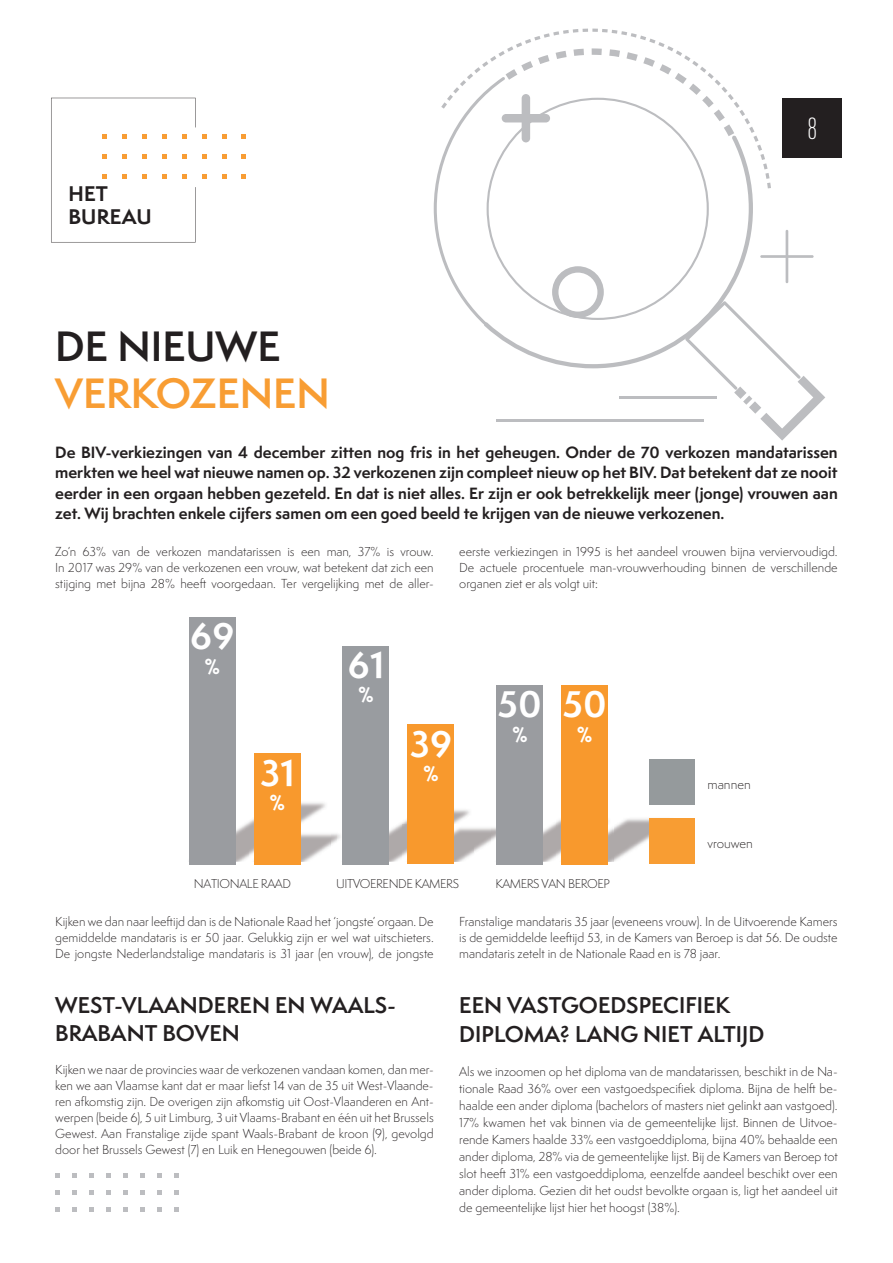
<style>
.page{position:relative;width:893px;height:1263px;background:#fff}
.page>*{position:absolute;margin:0;border:0;box-sizing:border-box;transform-origin:0 0}
.t1{font:600 39px "Semplicita Pro";color:#f89d33}
.t2{font:600 39px "Semplicita Pro";color:#231f20}
.t3{font:700 34.5px "Semplicita Pro";letter-spacing:.01em;color:#fff}
.t4{font:300 condensed 30px "DINOT";color:#fff}
.t5{font:600 21px/29.4px "Semplicita Pro";color:#231f20}
.t6{font:700 20.1px "Semplicita Pro";color:#fff}
.t7{font:700 19.5px/23.4px "Semplicita Pro";letter-spacing:.01em;color:#231f20}
.t8{font:700 15px/20.2px "Semplicita Pro";color:#231f20;text-align:justify}
.t9{font:300 12.45px "Semplicita Pro";color:#231f20}
.t10{font:300 12px/16px "Semplicita Pro";color:#231f20;text-align:justify}
.t11{font:300 11.7px "Semplicita Pro";letter-spacing:-.035em;color:#231f20}
</style>
<div class="page">
<svg style="left:434px;top:29px;width:391px;height:412px"></svg>
<svg style="left:487px;top:98px;width:222px;height:222px"></svg>
<div style="left:782px;top:98px;width:60px;height:59px;background:#231f20"></div>
<svg style="left:202px;top:154px;width:5px;height:5px"></svg>
<svg style="left:241px;top:154px;width:5px;height:5px"></svg>
<svg style="left:222px;top:154px;width:4px;height:5px"></svg>
<svg style="left:202px;top:134px;width:5px;height:5px"></svg>
<svg style="left:241px;top:134px;width:5px;height:5px"></svg>
<svg style="left:222px;top:134px;width:4px;height:5px"></svg>
<svg style="left:202px;top:174px;width:5px;height:5px"></svg>
<svg style="left:241px;top:174px;width:5px;height:5px"></svg>
<svg style="left:51px;top:98px;width:145px;height:144px"></svg>
<svg style="left:222px;top:174px;width:4px;height:5px"></svg>
<img style="left:235px;top:800px;width:91px;height:62px">
<img style="left:249px;top:831px;width:89px;height:31px">
<img style="left:342px;top:806px;width:128px;height:56px">
<img style="left:338px;top:831px;width:5px;height:31px">
<img style="left:403px;top:824px;width:88px;height:38px">
<img style="left:496px;top:815px;width:60px;height:47px">
<img style="left:491px;top:824px;width:6px;height:38px">
<img style="left:613px;top:818px;width:36px;height:44px">
<img style="left:556px;top:815px;width:57px;height:47px">
<div style="left:189px;top:617px;width:46px;height:247px;background:#9a9ca0"></div>
<div style="left:254px;top:753px;width:46px;height:111px;background:#f8992d"></div>
<div style="left:343px;top:646px;width:46px;height:218px;background:#999ca0"></div>
<div style="left:408px;top:724px;width:46px;height:140px;background:#f8992d"></div>
<div style="left:497px;top:685px;width:46px;height:179px;background:#9a9ca0"></div>
<div style="left:562px;top:685px;width:46px;height:179px;background:#f8992d"></div>
<div style="left:649px;top:759px;width:46px;height:46px;background:#959a9c"></div>
<div style="left:649px;top:818px;width:46px;height:46px;background:#f89d33"></div>
<svg style="left:72px;top:1191px;width:4px;height:4px"></svg>
<svg style="left:106px;top:1191px;width:4px;height:4px"></svg>
<svg style="left:55px;top:1191px;width:5px;height:4px"></svg>
<svg style="left:89px;top:1191px;width:4px;height:4px"></svg>
<svg style="left:72px;top:1174px;width:4px;height:4px"></svg>
<svg style="left:106px;top:1174px;width:4px;height:4px"></svg>
<svg style="left:55px;top:1174px;width:5px;height:4px"></svg>
<svg style="left:89px;top:1174px;width:4px;height:4px"></svg>
<svg style="left:72px;top:1208px;width:4px;height:4px"></svg>
<svg style="left:106px;top:1208px;width:4px;height:4px"></svg>
<svg style="left:55px;top:1208px;width:5px;height:4px"></svg>
<svg style="left:89px;top:1208px;width:4px;height:4px"></svg>
<svg style="left:140px;top:1191px;width:4px;height:4px"></svg>
<svg style="left:174px;top:1191px;width:4px;height:4px"></svg>
<svg style="left:123px;top:1191px;width:4px;height:4px"></svg>
<svg style="left:157px;top:1191px;width:4px;height:4px"></svg>
<svg style="left:140px;top:1174px;width:4px;height:4px"></svg>
<svg style="left:174px;top:1174px;width:4px;height:4px"></svg>
<svg style="left:123px;top:1174px;width:4px;height:4px"></svg>
<svg style="left:157px;top:1174px;width:4px;height:4px"></svg>
<svg style="left:140px;top:1208px;width:4px;height:4px"></svg>
<svg style="left:174px;top:1208px;width:4px;height:4px"></svg>
<svg style="left:123px;top:1208px;width:4px;height:4px"></svg>
<svg style="left:157px;top:1208px;width:4px;height:4px"></svg>
<h3 class="t7" style="left:68px;top:181px;width:85px">HET<br>BUREAU</h3>
<h3 class="t4" style="left:807px;top:111px;width:12px">8</h3>
<h1 class="t2" style="left:55px;top:318px;width:227px">DE NIEUWE</h1>
<h1 class="t1" style="left:55px;top:365px;width:276px">VERKOZENEN</h1>
<p class="t8" style="left:55px;top:442px;width:784px">De BIV-verkiezingen van 4 december zitten nog fris in het geheugen. Onder de 70 verkozen mandatarissen merkten we heel wat nieuwe namen op. 32 verkozenen zijn compleet nieuw op het BIV. Dat betekent dat ze nooit eerder in een orgaan hebben gezeteld. En dat is niet alles. Er zijn er ook betrekkelijk meer (jonge) vrouwen aan zet. Wij brachten enkele cijfers samen om een goed beeld te krijgen van de nieuwe verkozenen.</p>
<p class="t10" style="left:55px;top:544px;width:380px">Zo’n 63% van de verkozen mandatarissen is een man, 37% is vrouw.<br>In 2017 was 29% van de verkozenen een vrouw, wat betekent dat zich een stijging met bijna 28% heeft voorgedaan. Ter vergelijking met de aller-</p>
<p class="t10" style="left:459px;top:544px;width:380px">eerste verkiezingen in 1995 is het aandeel vrouwen bijna verviervoudigd.<br>De actuele procentuele man-vrouwverhouding binnen de verschillende organen ziet er als volgt uit:</p>
<h2 class="t3" style="left:190px;top:611px;width:46px">69</h2>
<h3 class="t6" style="left:205px;top:651px;width:17px">%</h3>
<h2 class="t3" style="left:348px;top:639px;width:38px">61</h2>
<h3 class="t6" style="left:358px;top:680px;width:17px">%</h3>
<h2 class="t3" style="left:498px;top:679px;width:46px">50</h2>
<h3 class="t6" style="left:512px;top:719px;width:17px">%</h3>
<h2 class="t3" style="left:563px;top:679px;width:46px">50</h2>
<h3 class="t6" style="left:577px;top:719px;width:17px">%</h3>
<h2 class="t3" style="left:410px;top:718px;width:44px">39</h2>
<h3 class="t6" style="left:423px;top:758px;width:17px">%</h3>
<h2 class="t3" style="left:260px;top:747px;width:36px">31</h2>
<h3 class="t6" style="left:270px;top:787px;width:17px">%</h3>
<p class="t9" style="left:707px;top:776px;width:45px">mannen</p>
<p class="t11" style="left:194px;top:876px;width:98px">NATIONALE RAAD</p>
<p class="t11" style="left:336px;top:876px;width:124px">UITVOERENDE KAMERS</p>
<p class="t11" style="left:495px;top:876px;width:116px">KAMERS VAN BEROEP</p>
<p class="t9" style="left:707px;top:835px;width:47px">vrouwen</p>
<p class="t10" style="left:55px;top:914px;width:380px">Kijken we dan naar leeftijd dan is de Nationale Raad het ‘jongste’ orgaan. De gemiddelde mandataris is er 50 jaar. Gelukkig zijn er wel wat uitschieters.<br>De jongste Nederlandstalige mandataris is 31 jaar (en vrouw), de jongste</p>
<p class="t10" style="left:459px;top:914px;width:380px">Franstalige mandataris 35 jaar (eveneens vrouw). In de Uitvoerende Kamers is de gemiddelde leeftijd 53, in de Kamers van Beroep is dat 56. De oudste mandataris zetelt in de Nationale Raad en is 78 jaar.</p>
<h3 class="t5" style="left:459px;top:990px;width:307px">EEN VASTGOEDSPECIFIEK<br>DIPLOMA? LANG NIET ALTIJD</h3>
<p class="t10" style="left:459px;top:1063px;width:380px;line-height:17px">Als we inzoomen op het diploma van de mandatarissen, beschikt in de Na&shy;tionale Raad 36% over een vastgoedspecifiek diploma. Bijna de helft be&shy;haalde een ander diploma (bachelors of masters niet gelinkt aan vastgoed).<br>17% kwamen het vak binnen via de gemeentelijke lijst. Binnen de Uitvoe&shy;rende Kamers haalde 33% een vastgoeddiploma, bijna 40% behaalde een ander diploma, 28% via de gemeentelijke lijst. Bij de Kamers van Beroep tot slot heeft 31% een vastgoeddiploma, eenzelfde aandeel beschikt over een ander diploma. Gezien dit het oudst bevolkte orgaan is, ligt het aandeel uit de gemeentelijke lijst hier het hoogst (38%).</p>
<h3 class="t5" style="left:55px;top:990px;width:342px;line-height:28.5px">WEST-VLAANDEREN EN WAALS-<br>BRABANT BOVEN</h3>
<p class="t10" style="left:55px;top:1061px;width:380px">Kijken we naar de provincies waar de verkozenen vandaan komen, dan mer&shy;ken we aan Vlaamse kant dat er maar liefst 14 van de 35 uit West-Vlaande&shy;ren afkomstig zijn. De overigen zijn afkomstig uit Oost-Vlaanderen en Ant&shy;werpen (beide 6), 5 uit Limburg, 3 uit Vlaams-Brabant en één uit het Brussels Gewest. Aan Franstalige zijde spant Waals-Brabant de kroon (9), gevolgd door het Brussels Gewest (7) en Luik en Henegouwen (beide 6).</p>
</div>
